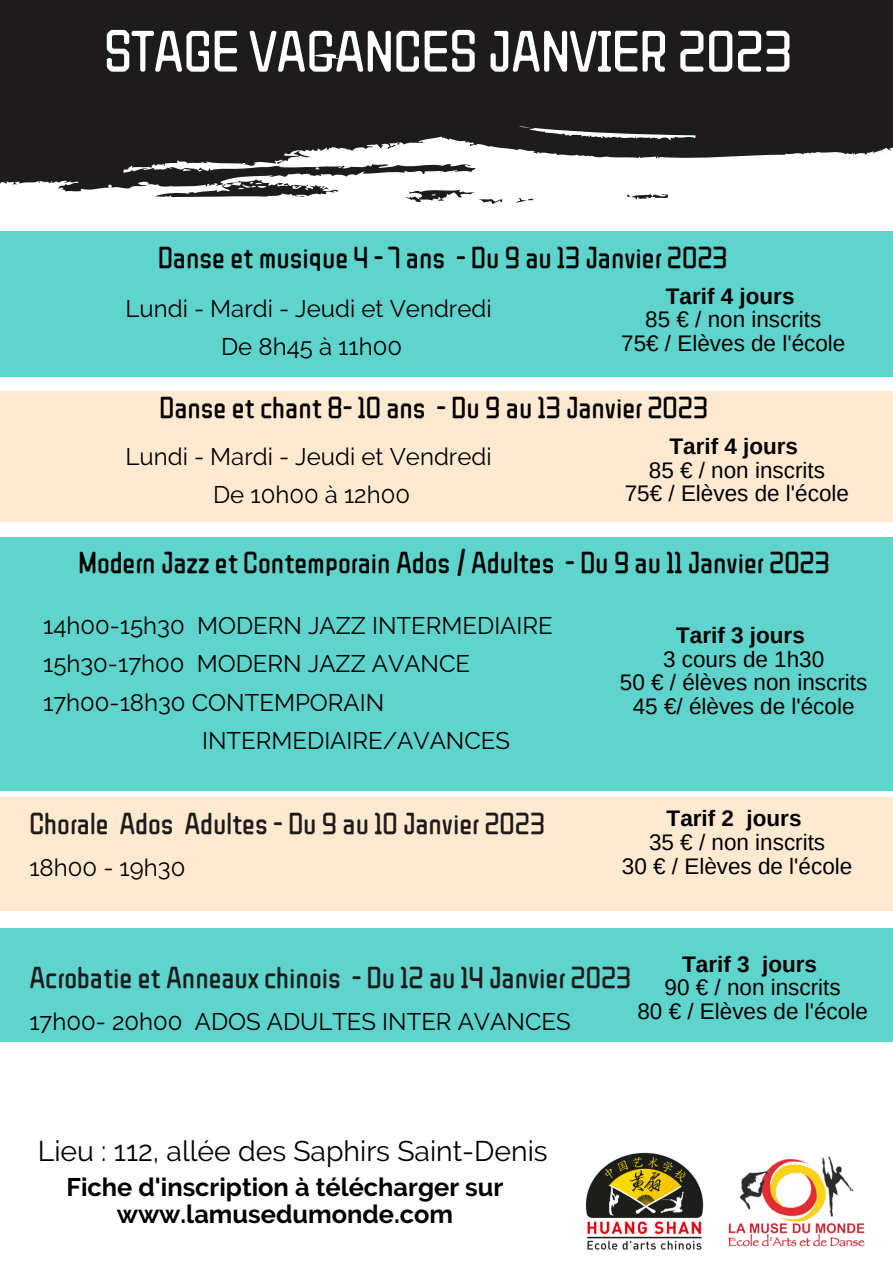
<style>
.page{position:relative;width:893px;height:1264px;background:#fff}
.page>*{position:absolute;margin:0;border:0;box-sizing:border-box;transform-origin:0 0}
.t1{font:56.85px "ZCOOL Qing Ke Huang You";color:#fff}
.t2{font:30px "ZCOOL Qing Ke Huang You";color:#000}
.t3{font:30px "ZCOOL Qing Ke Huang You";color:#1e1b1c}
.t4{font:28.35px "Raleway";color:#000}
.t5{font:700 25.35px/27px "Raleway";color:#000;text-align:center}
.t6{font:24px/38.2px "Raleway";color:#000;text-align:center}
.t7{font:22.5px/23.5px "Arimo";color:#000;text-align:center}
.t8{font:700 22.5px "Arimo";color:#000}
</style>
<div class="page">
<svg style="left:0;top:0;width:892px;height:192px;background:#3f3c3d"></svg>
<svg style="left:154px;top:179px;width:184px;height:19px"></svg>
<svg style="left:627px;top:194px;width:41px;height:6px"></svg>
<svg style="left:516px;top:198px;width:18px;height:5px"></svg>
<svg style="left:405px;top:188px;width:97px;height:16px"></svg>
<img style="left:728px;top:1156px;width:137px;height:91px">
<div style="left:0;top:391px;width:892px;height:130px;background:#ffead1"></div>
<div style="left:0;top:538px;width:892px;height:253px;background:#5fd4cd"></div>
<div style="left:0;top:797px;width:892px;height:114px;background:#ffead1"></div>
<div style="left:0;top:231px;width:892px;height:145px;background:#5fd4cd"></div>
<div style="left:0;top:928px;width:892px;height:113px;background:#5fd4cd"></div>
<img style="left:585px;top:1152px;width:119px;height:98px">
<h1 class="t1" style="left:104px;top:21px;width:689px">STAGE VACANCES JANVIER 2023</h1>
<p class="t2" style="left:158px;top:242px;width:571px">Danse et musique 4 - 7 ans - Du 9 au 13 Janvier 2023</p>
<p class="t8" style="left:666px;top:283px;width:130px">Tarif 4 jours</p>
<p class="t7" style="left:621px;top:308px;width:226px">85 € / non inscrits<br>75€ / Elèves de l'école</p>
<p class="t6" style="left:125px;top:289px;width:367px">Lundi - Mardi - Jeudi et Vendredi<br>De 8h45 à 11h00</p>
<p class="t2" style="left:159px;top:391px;width:550px">Danse et chant 8- 10 ans - Du 9 au 13 Janvier 2023</p>
<p class="t6" style="left:125px;top:437px;width:367px">Lundi - Mardi - Jeudi et Vendredi<br>De 10h00 à 12h00</p>
<p class="t8" style="left:669px;top:433px;width:130px">Tarif 4 jours</p>
<p class="t7" style="left:624px;top:458px;width:226px">85 € / non inscrits<br>75€ / Elèves de l'école</p>
<p class="t2" style="left:79px;top:546px;width:752px">Modern Jazz et Contemporain Ados / Adultes - Du 9 au 11 Janvier 2023</p>
<p class="t6" style="left:43px;top:606px;width:511px">14h00-15h30 MODERN JAZZ INTERMEDIAIRE</p>
<p class="t6" style="left:43px;top:644px;width:428px">15h30-17h00 MODERN JAZZ AVANCE</p>
<p class="t6" style="left:43px;top:683px;width:343px">17h00-18h30 CONTEMPORAIN</p>
<p class="t6" style="left:202px;top:721px;width:309px">INTERMEDIAIRE/AVANCES</p>
<p class="t3" style="left:29px;top:807px;width:517px">Chorale Ados Adultes - Du 9 au 10 Janvier 2023</p>
<p class="t6" style="left:29px;top:848px;width:157px">18h00 - 19h30</p>
<p class="t8" style="left:676px;top:623px;width:130px">Tarif 3 jours</p>
<p class="t7" style="left:620px;top:647px;width:249px">3 cours de 1h30<br>50 € / élèves non inscrits<br>45 €/ élèves de l'école</p>
<p class="t8" style="left:666px;top:806px;width:136px">Tarif 2 jours</p>
<p class="t7" style="left:622px;top:830px;width:232px">35 € / non inscrits<br>30 € / Elèves de l'école</p>
<p class="t3" style="left:29px;top:961px;width:603px">Acrobatie et Anneaux chinois - Du 12 au 14 Janvier 2023</p>
<p class="t6" style="left:29px;top:1001px;width:542px">17h00- 20h00 ADOS ADULTES INTER AVANCES</p>
<p class="t8" style="left:682px;top:951px;width:136px">Tarif 3 jours</p>
<p class="t7" style="left:637px;top:975px;width:232px">90 € / non inscrits<br>80 € / Elèves de l'école</p>
<p class="t4" style="left:38px;top:1134px;width:511px">Lieu : 112, allée des Saphirs Saint-Denis</p>
<p class="t5" style="left:66px;top:1172px;width:438px">Fiche d'inscription à télécharger sur www.lamusedumonde.com</p>
</div>
